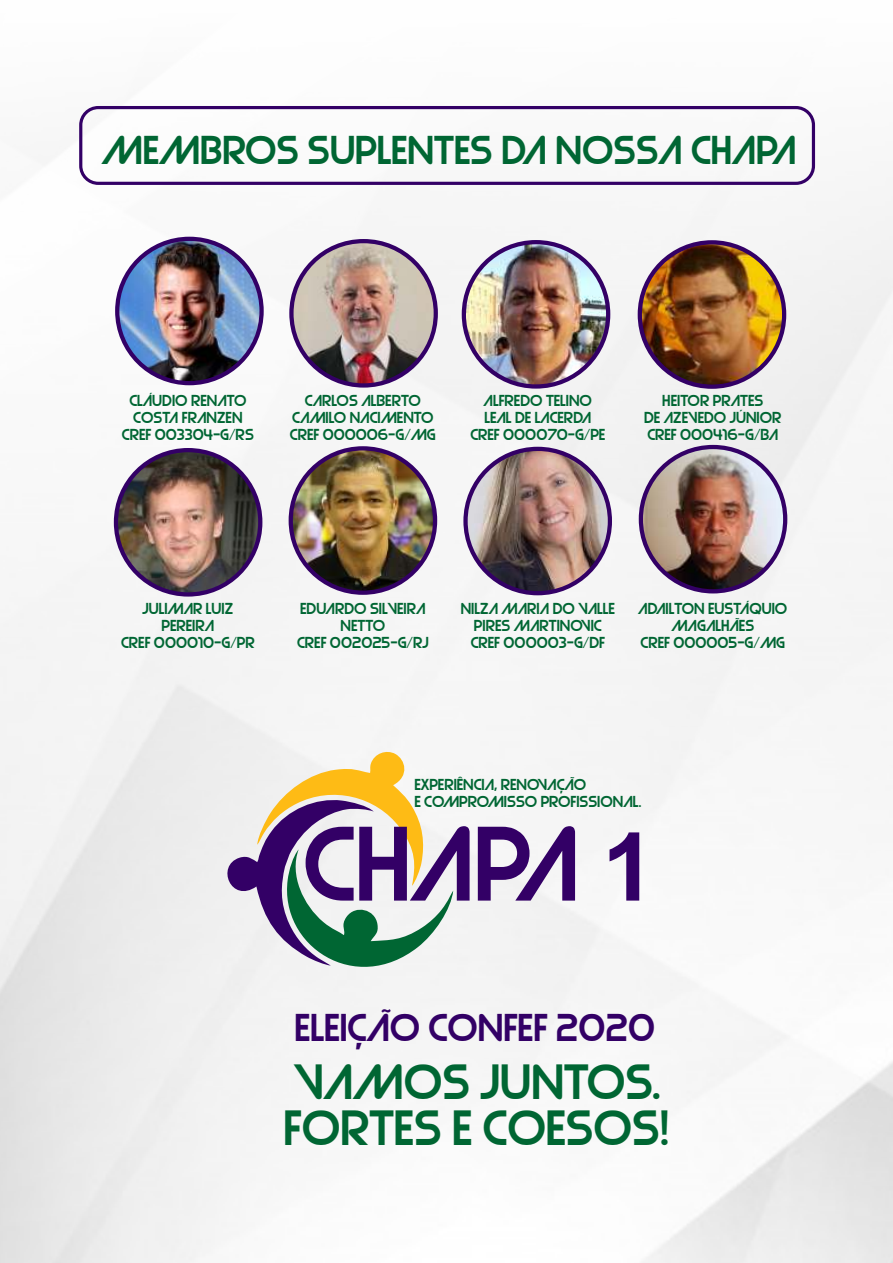
<style>
.page{position:relative;width:893px;height:1263px;background:#fff}
.page>*{position:absolute;margin:0;border:0;box-sizing:border-box;transform-origin:0 0}
.t1{font:94.65px "Strasua";color:#306}
.t2{font:44.4px/46.8px "Strasua";color:#063}
.t3{font:36.15px "Strasua";color:#063}
.t4{font:34.8px "Strasua";color:#306}
.t5{font:14.25px/17.1px "Strasua";color:#063;text-align:center}
.s1{font-family:"Arial";font-weight:700}
</style>
<div class="page">
<div style="left:0;top:0;width:893px;height:1263px;background:linear-gradient(to bottom,#f7f6f7,#f1f1f1)"></div>
<div style="left:79px;top:106px;width:736px;height:79px;border:3px solid #306;border-radius:17px"></div>
<img style="left:641px;top:447px;width:144px;height:144px;border-radius:50%">
<div style="left:639px;top:445px;width:148px;height:148px;border:4px solid #306;border-radius:50%"></div>
<img style="left:291px;top:241px;width:145px;height:144px;border-radius:50%">
<div style="left:289px;top:239px;width:149px;height:149px;border:4px solid #306;border-radius:50%"></div>
<img style="left:464px;top:242px;width:144px;height:144px;border-radius:50%">
<div style="left:462px;top:240px;width:148px;height:149px;border:4px solid #306;border-radius:50%"></div>
<img style="left:640px;top:242px;width:144px;height:145px;border-radius:50%">
<div style="left:638px;top:240px;width:148px;height:149px;border:4px solid #306;border-radius:50%"></div>
<img style="left:291px;top:449px;width:144px;height:144px">
<div style="left:289px;top:446px;width:148px;height:149px;border:4px solid #306;border-radius:50%"></div>
<svg style="left:215px;top:749px;width:238px;height:247px"></svg>
<img style="left:466px;top:451px;width:142px;height:142px">
<div style="left:463px;top:447px;width:149px;height:148px;border:4px solid #306;border-radius:50%"></div>
<img style="left:117px;top:239px;width:145px;height:144px;border-radius:50%">
<div style="left:115px;top:237px;width:149px;height:148px;border:4px solid #306;border-radius:50%"></div>
<img style="left:116px;top:450px;width:144px;height:144px;border-radius:50%">
<div style="left:114px;top:448px;width:148px;height:149px;border:4px solid #306;border-radius:50%"></div>
<h3 class="t3" style="left:102px;top:136px;width:696px">MEMBROS SUPLENTES DA NOSSA CHAPA</h3>
<p class="t5" style="left:122px;top:394px;width:133px">CLÁUDIO RENATO<br>COSTA FRANZEN<br>CREF 003304-G/RS</p>
<p class="t5" style="left:290px;top:394px;width:148px">CARLOS ALBERTO<br>CAMILO NACIMENTO<br>CREF 000006-G/MG</p>
<p class="t5" style="left:470px;top:394px;width:137px">ALFREDO TELINO<br>LEAL DE LACERDA<br>CREF 000070-G/PE</p>
<p class="t5" style="left:644px;top:394px;width:139px">HEITOR PRATES<br>DE AZEVEDO JÚNIOR<br>CREF 000416-G/BA</p>
<p class="t5" style="left:121px;top:601px;width:135px">JULIMAR LUIZ<br>PEREIRA<br>CREF 000010-G/PR</p>
<p class="t5" style="left:297px;top:601px;width:133px">EDUARDO SILVEIRA<br>NETTO<br>CREF 002025-G/RJ</p>
<p class="t5" style="left:461px;top:601px;width:156px">NILZA MARIA DO VALLE<br>PIRES MARTINOVIC<br>CREF 000003-G/DF</p>
<p class="t5" style="left:638px;top:601px;width:151px">ADAILTON EUSTÁQUIO<br>MAGALHÃES<br>CREF 000005-G/MG</p>
<p class="t5" style="left:414px;top:778px;width:229px;text-align:left">EXPERIÊNCIA, RENOVAÇÃO<br>E COMPROMISSO PROFISSIONAL.</p>
<h1 class="t1" style="left:303px;top:829px;width:353px">CHAPA <span class="s1">1</span></h1>
<h3 class="t4" style="left:295px;top:1015px;width:362px">ELEIÇÃO CONFEF 2020</h3>
<h2 class="t2" style="left:284px;top:1064px;width:387px">VAMOS JUNTOS.<br>FORTES E COESOS!</h2>
</div>
